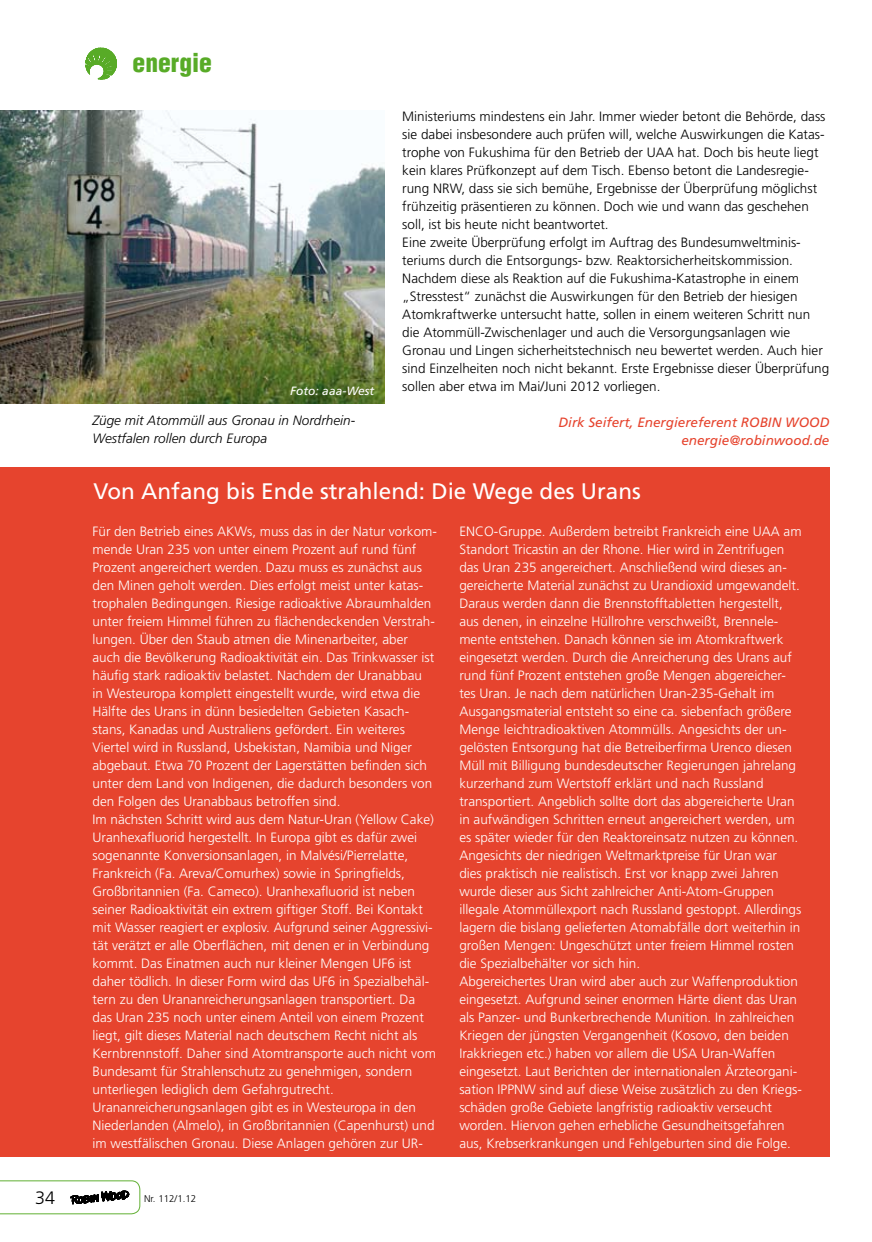
<style>
.page{position:relative;width:872px;height:1242px;background:#fff}
.page>*{position:absolute;margin:0;border:0;box-sizing:border-box;transform-origin:0 0}
.t1{font:900 condensed 25.5px "Helvetica";color:#58ab27}
.t2{font:22.5px "Frutiger LT";color:#fff}
.t3{font:300 18px "Frutiger LT";color:#000}
.t4{font:300 13.5px/18px "Frutiger LT";color:#fff}
.t5{font:300 13.5px/18px "Frutiger LT";color:#000}
.t6{font:italic 300 13.5px/18px "Frutiger LT";color:#000}
.t7{font:italic 13.5px/18px "Frutiger LT";color:#e6442e;text-align:right}
.t8{font:italic 12px "Frutiger LT";color:#fff}
.t9{font:300 9.75px "Frutiger LT";color:#000}
</style>
<div class="page">
<svg style="left:86px;top:48px;width:31px;height:32px"></svg>
<svg style="left:0;top:1180px;width:140px;height:34px"></svg>
<div style="left:0;top:467px;width:829px;height:690px;background:#e6442e"></div>
<img style="left:0;top:111px;width:385px;height:292px">
<h1 class="t1" style="left:133px;top:46px;width:81px">energie</h1>
<p class="t8" style="left:290px;top:384px;width:85px">Foto: aaa-West</p>
<p class="t6" style="left:92px;top:411px;width:264px">Züge mit Atommüll aus Gronau in Nord-rhein-<br>Westfalen rollen durch Europa</p>
<p class="t5" style="left:402px;top:108px;width:428px">Ministeriums mindestens ein Jahr. Immer wieder betont die Behörde, dass sie dabei insbesondere auch prüfen will, welche Auswirkungen die Katas&shy;trophe von Fukushima für den Betrieb der UAA hat. Doch bis heute liegt kein klares Prüfkonzept auf dem Tisch. Ebenso betont die Landesregie&shy;rung NRW, dass sie sich bemühe, Ergebnisse der Überprüfung möglichst frühzeitig präsentieren zu können. Doch wie und wann das geschehen soll, ist bis heute nicht beantwortet.<br>Eine zweite Überprüfung erfolgt im Auftrag des Bundesumweltminis&shy;teriums durch die Entsorgungs- bzw. Reaktorsicherheitskommission.<br>Nachdem diese als Reaktion auf die Fukushima-Katastrophe in einem „Stresstest“ zunächst die Auswirkungen für den Betrieb der hiesigen Atomkraftwerke untersucht hatte, sollen in einem weiteren Schritt nun die Atommüll-Zwischenlager und auch die Versorgungsanlagen wie Gronau und Lingen sicherheitstechnisch neu bewertet werden. Auch hier sind Einzelheiten noch nicht bekannt. Erste Ergebnisse dieser Überprüfung sollen aber etwa im Mai/Juni 2012 vorliegen.</p>
<p class="t7" style="left:558px;top:414px;width:272px">Dirk Seifert, Energiereferent ROBIN WOOD energie@robinwood.de</p>
<h2 class="t2" style="left:94px;top:478px;width:549px">Von Anfang bis Ende strahlend: Die Wege des Urans</h2>
<p class="t4" style="left:92px;top:522px;width:346px">Für den Betrieb eines AKWs, muss das in der Natur vorkom&shy;mende Uran 235 von unter einem Prozent auf rund fünf Prozent angereichert werden. Dazu muss es zunächst aus den Minen geholt werden. Dies erfolgt meist unter katas&shy;trophalen Bedingungen. Riesige radioaktive Abraumhalden unter freiem Himmel führen zu flächendeckenden Verstrah&shy;lungen. Über den Staub atmen die Minenarbeiter, aber auch die Bevölkerung Radioaktivität ein. Das Trinkwasser ist häufig stark radioaktiv belastet. Nachdem der Uranabbau<br>in Westeuropa komplett eingestellt wurde, wird etwa die Hälfte des Urans in dünn besiedelten Gebieten Kasach&shy;stans, Kanadas und Australiens gefördert. Ein weiteres Viertel wird in Russland, Usbekistan, Namibia und Niger abgebaut. Etwa 70 Prozent der Lagerstätten befinden sich unter dem Land von Indigenen, die dadurch besonders von den Folgen des Uranabbaus betroffen sind.<br>Im nächsten Schritt wird aus dem Natur-Uran (Yellow Cake)<br>Uranhexafluorid hergestellt. In Europa gibt es dafür zwei sogenannte Konversionsanlagen, in Malvési/Pierrelatte, Frankreich (Fa. Areva/Comurhex) sowie in Springfields, Großbritannien (Fa. Cameco). Uranhexafluorid ist neben seiner Radioaktivität ein extrem giftiger Stoff. Bei Kontakt mit Wasser reagiert er explosiv. Aufgrund seiner Aggressivi&shy;tät verätzt er alle Oberflächen, mit denen er in Verbindung kommt. Das Einatmen auch nur kleiner Mengen UF6 ist daher tödlich. In dieser Form wird das UF6 in Spezialbehäl&shy;tern zu den Urananreicherungsanlagen transportiert. Da das Uran 235 noch unter einem Anteil von einem Prozent liegt, gilt dieses Material nach deutschem Recht nicht als Kernbrennstoff. Daher sind Atomtransporte auch nicht vom Bundesamt für Strahlenschutz zu genehmigen, sondern unterliegen lediglich dem Gefahrgutrecht.<br>Urananreicherungsanlagen gibt es in Westeuropa in den Niederlanden (Almelo), in Großbritannien (Capenhurst) und im westfälischen Gronau. Diese Anlagen gehören zur UR-</p>
<p class="t4" style="left:459px;top:522px;width:344px">ENCO-Gruppe. Außerdem betreibt Frankreich eine UAA am Standort Tricastin an der Rhone. Hier wird in Zentrifugen das Uran 235 angereichert. Anschließend wird dieses an&shy;gereicherte Material zunächst zu Urandioxid umgewandelt.<br>Daraus werden dann die Brennstofftabletten hergestellt, aus denen, in einzelne Hüllrohre verschweißt, Brennele&shy;mente entstehen. Danach können sie im Atomkraftwerk eingesetzt werden. Durch die Anreicherung des Urans auf rund fünf Prozent entstehen große Mengen abgereicher&shy;tes Uran. Je nach dem natürlichen Uran-235-Gehalt im Ausgangsmaterial entsteht so eine ca. siebenfach größere Menge leichtradioaktiven Atommülls. Angesichts der un&shy;gelösten Entsorgung hat die Betreiberfirma Urenco diesen Müll mit Billigung bundesdeutscher Regierungen jahrelang kurzerhand zum Wertstoff erklärt und nach Russland transportiert. Angeblich sollte dort das abgereicherte Uran in aufwändigen Schritten erneut angereichert werden, um es später wieder für den Reaktoreinsatz nutzen zu können.<br>Angesichts der niedrigen Weltmarktpreise für Uran war dies praktisch nie realistisch. Erst vor knapp zwei Jahren wurde dieser aus Sicht zahlreicher Anti-Atom-Gruppen illegale Atommüllexport nach Russland gestoppt. Allerdings lagern die bislang gelieferten Atomabfälle dort weiterhin in großen Mengen: Ungeschützt unter freiem Himmel rosten die Spezialbehälter vor sich hin.<br>Abgereichertes Uran wird aber auch zur Waffenproduktion eingesetzt. Aufgrund seiner enormen Härte dient das Uran als Panzer- und Bunkerbrechende Munition. In zahlreichen Kriegen der jüngsten Vergangenheit (Kosovo, den beiden Irakkriegen etc.) haben vor allem die USA Uran-Waffen eingesetzt. Laut Berichten der internationalen Ärzteorgani&shy;sation IPPNW sind auf diese Weise zusätzlich zu den Kriegs&shy;schäden große Gebiete langfristig radioaktiv verseucht worden. Hiervon gehen erhebliche Gesundheitsgefahren aus, Krebserkrankungen und Fehlgeburten sind die Folge.</p>
<h3 class="t3" style="left:35px;top:1187px;width:22px">34</h3>
<p class="t9" style="left:144px;top:1193px;width:54px">Nr. 112/1.12</p>
</div>
